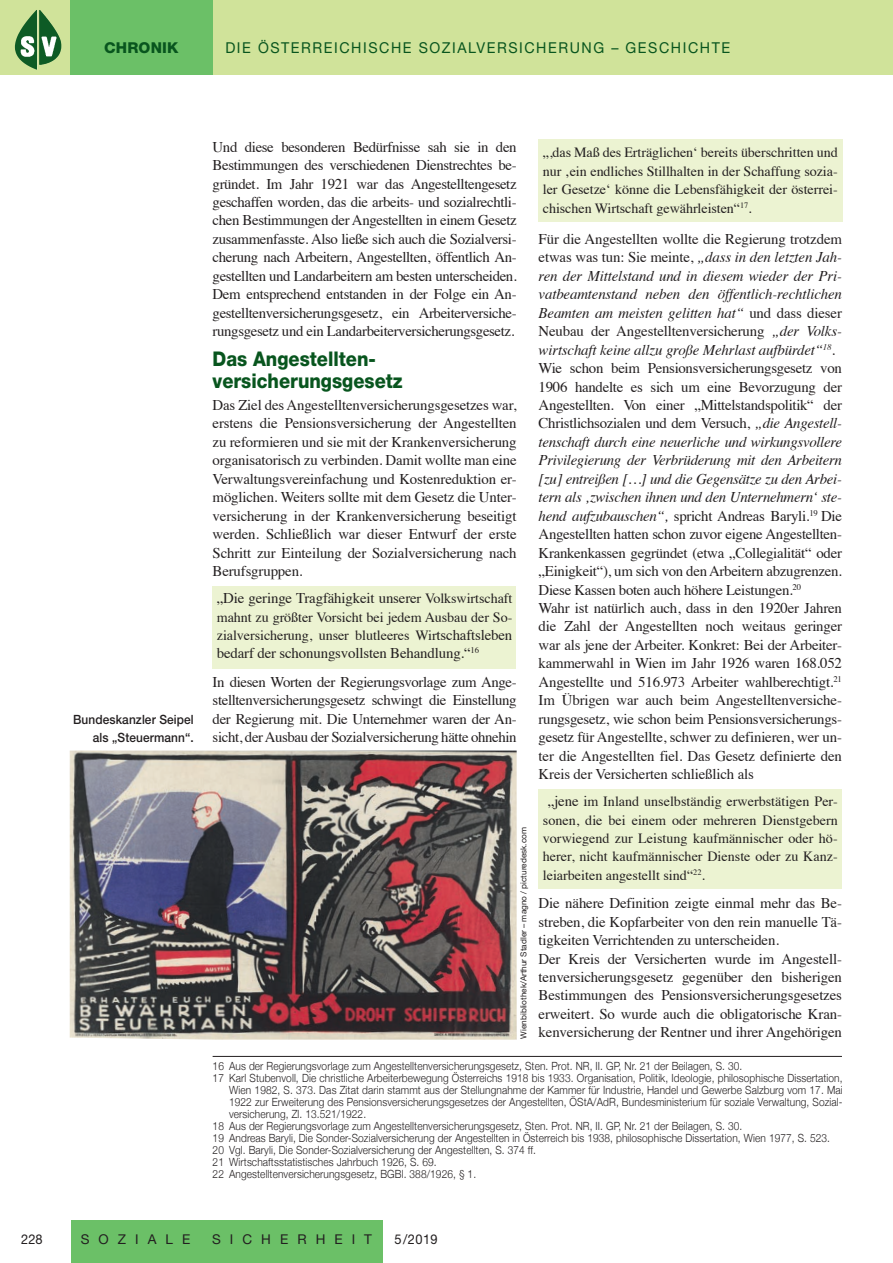
<style>
.page{position:relative;width:893px;height:1263px;background:#fff}
.page>*{position:absolute;margin:0;border:0;box-sizing:border-box;transform-origin:0 0}
.t1{font:800 20.25px/21.8px "Helvetica Neue";color:#08551e;scale:.9 1}
.t2{font:15px "Helvetica Neue LT Std";letter-spacing:.11em;color:#08551e;scale:.95 1}
.t3{font:800 15px "Helvetica Neue LT Std";letter-spacing:.01em;color:#08551e}
.t4{font:14.85px/18.5px "Times";letter-spacing:-.015em;color:#231f20;text-align:justify}
.t5{font:14.1px/18.5px "Times";letter-spacing:-.005em;color:#231f20;text-align:justify}
.t6{font:13.5px "Helvetica Neue LT Std";letter-spacing:.67em;color:#231f20}
.t7{font:13.5px "Helvetica Neue LT Std";letter-spacing:.67em;color:#231f20;scale:.95 1}
.t8{font:500 12.75px/18.5px "Helvetica Neue";letter-spacing:.01em;color:#231f20;text-align:right;scale:.93 1}
.t9{font:300 11.25px "Helvetica Neue";letter-spacing:.01em;color:#231f20;scale:.9 1}
.t10{font:8.25px "Helvetica Neue LT Std";color:#231f20}
.s1{font-size:14.1px}
.s2{font-size:14.85px}
.s3{font-style:italic}
</style>
<div class="page">
<div style="left:71px;top:1220px;width:312px;height:43px;background:#6bc067"></div>
<img style="left:70px;top:750px;width:447px;height:290px">
<div style="left:0;top:0;width:893px;height:74px;background:#d0e39a"></div>
<div style="left:70px;top:0;width:143px;height:74px;background:#6bc067"></div>
<img style="left:39px;top:10px;width:22px;height:55px">
<div style="left:539px;top:139px;width:304px;height:83px;background:#ecf3d2"></div>
<div style="left:213px;top:586px;width:303px;height:83px;background:#ecf3d2"></div>
<div style="left:539px;top:789px;width:303px;height:100px;background:#ecf3d2"></div>
<hr style="left:213px;top:1056px;width:629px;height:1px;background:#231f20">
<p class="t3" style="left:104px;top:39px;width:76px">CHRONIK</p>
<p class="t2" style="left:225px;top:39px;width:533px">DIE ÖSTERREICHISCHE SOZIALVERSICHERUNG – GESCHICHTE</p>
<p class="t8" style="left:73px;top:710px;width:131px">Bundeskanzler Seipel als „Steuermann“.</p>
<p class="t4" style="left:213px;top:136px;width:306px">Und diese besonderen Bedürfnisse sah sie in den Bestimmungen des verschiedenen Dienstrechtes be&shy;gründet. Im Jahr 1921 war das Angestelltengesetz geschaffen worden, das die arbeits- und sozialrechtli&shy;chen Bestimmungen der Angestellten in einem Gesetz zusammenfasste. Also ließe sich auch die Sozialversi&shy;cherung nach Arbeitern, Angestellten, öffentlich An&shy;gestellten und Landarbeitern am besten unterscheiden.<br>Dem entsprechend entstanden in der Folge ein An&shy;gestelltenversicherungsgesetz, ein Arbeiterversiche&shy;rungsgesetz und ein Landarbeiterversicherungsgesetz.</p>
<h1 class="t1" style="left:213px;top:348px;width:213px">Das Angestellten&shy;versicherungsgesetz</h1>
<p class="t4" style="left:213px;top:395px;width:306px">Das Ziel des Angestelltenversicherungsgesetzes war, erstens die Pensionsversicherung der Angestellten zu reformieren und sie mit der Krankenversicherung organisatorisch zu verbinden. Damit wollte man eine Verwaltungsvereinfachung und Kostenreduktion er&shy;möglichen. Weiters sollte mit dem Gesetz die Unter&shy;versicherung in der Krankenversicherung beseitigt werden. Schließlich war dieser Entwurf der erste Schritt zur Einteilung der Sozialversicherung nach Berufsgruppen.</p>
<p class="t4" style="left:217px;top:587px;width:297px">„Die geringe Tragfähigkeit unsere<span class="s1">r Volkswirtschaft</span></p>
<p class="t5" style="left:217px;top:606px;width:297px">mahnt zu größter Vorsicht bei jedem Ausbau der So&shy;zialversicherung, unser blutleeres Wir<span class="s2">tschaftsleben</span></p>
<p class="t4" style="left:213px;top:638px;width:306px;line-height:28.3px">bedarf der schonungsvollsten Behandlung.“<sup>16<br></sup>In diesen Worten der Regierungsvorlage zum Ange-</p>
<p class="t4" style="left:213px;top:690px;width:306px">stelltenversicherungsgesetz schwingt die Einstellung der Regierung mit. Die Unternehmer waren der An&shy;sicht, der Ausbau der Sozialversicherung hätte ohnehin</p>
<p class="t10" style="left:519px;top:1038px;width:213px;rotate:-90deg">Wienbibliothek/Arthur Stadler – magno / picturedesk.com</p>
<p class="t5" style="left:543px;top:142px;width:296px">„,das Maß des Erträglichen‘ bereits überschritten und nur ‚ein endliches Stillhalten in der Schaffung sozia&shy;ler Gesetze‘ könne die Lebensfähigkeit der österrei&shy;chischen Wirtschaft gewährleisten“<sup>17</sup>.</p>
<p class="t4" style="left:539px;top:228px;width:305px;text-align:left">Für die Angestellten wollte die Regierung trotzdem etwas was tun: Sie meinte, <span class="s3">„dass in den letzten Jah&shy;ren der Mittelstand und in diesem wieder der Pri&shy;vatbeamtenstand neben den öffentlich-rechtlichen Beamten am meisten gelitten hat“</span> und dass dieser Neubau der Angestelltenversicherung <span class="s3">„der Volks&shy;wirtschaft keine allzu große Mehrlast aufbürdet“</span><sup>18</sup><span class="s3">.<br></span>Wie schon beim Pensionsversicherungsgesetz von 1906 handelte es sich um eine Bevorzugung der Angestellten. Von einer „Mittelstandspolitik“ der Christlichsozialen und dem Versuch, <span class="s3">„die Angestell&shy;tenschaft durch eine neuerliche und wirkungsvollere Privilegierung der Verbrüderung mit den Arbeitern [zu] entreißen […] und die Gegensätze zu den Arbei&shy;tern als ‚zwischen ihnen und den Unternehmern‘ ste&shy;hend aufzubauschen“,</span> spricht Andreas Baryli.<sup>19</sup> Die Angestellten hatten schon zuvor eigene Angestellten-Krankenkassen gegründet (etwa „Collegialität“ oder „Einigkeit“), um sich von den Arbeitern abzugrenzen.<br>Diese Kassen boten auch höhere Leistungen.<sup>20<br></sup>Wahr ist natürlich auch, dass in den 1920er Jahren die Zahl der Angestellten noch weitaus geringer war als jene der Arbeiter. Konkret: Bei der Arbeiter&shy;kammerwahl in Wien im Jahr 1926 waren 168.052<br>Angestellte und 516.973 Arbeiter wahlberechtigt.<sup>21<br></sup>Im Übrigen war auch beim Angestelltenversiche&shy;rungsgesetz, wie schon beim Pensionsversicherungs&shy;gesetz für Angestellte, schwer zu definieren, wer un&shy;ter die Angestellten fiel. Das Gesetz definierte den Kreis der Versicherten schließlich als</p>
<p class="t5" style="left:543px;top:791px;width:296px;text-indent:5px"><span class="s2">„jene i</span>m Inland unselbständig erwerbstätigen Per&shy;sonen, die bei einem oder mehreren Dienstgebern vorwiegend zur Leistung kaufmännischer oder hö&shy;herer, nicht kaufmännischer Dienste oder zu Kanz&shy;leiarbeiten angestellt sind“<sup>22</sup>.</p>
<p class="t4" style="left:539px;top:893px;width:305px;text-align:left">Die nähere Definition zeigte einmal mehr das Be&shy;streben, die Kopfarbeiter von den rein manuelle Tä&shy;tigkeiten Verrichtenden zu unterscheiden.<br>Der Kreis der Versicherten wurde im Angestell&shy;tenversicherungsgesetz gegenüber den bisherigen Bestimmungen des Pensionsversicherungsgesetzes erweitert. So wurde auch die obligatorische Kran&shy;kenversicherung der Rentner und ihrer Angehörigen</p>
<p class="t9" style="left:213px;top:1057px;width:590px">16 Aus der Regierungsvorlage zum Angestelltenversicherungsgesetz, Sten. Prot. NR, II. GP, Nr. 21 der Beilagen, S. 30.</p>
<p class="t9" style="left:213px;top:1069px;width:701px">17 Karl Stubenvoll, Die christliche Arbeiterbewegung Österreichs 1918 bis 1933. Organisation, Politik, Ideologie, philosophische Dissertation,</p>
<p class="t9" style="left:229px;top:1081px;width:683px">Wien 1982, S. 373. Das Zitat darin stammt aus der Stellungnahme der Kammer für Industrie, Handel und Gewerbe Salzburg vom 17. Mai</p>
<p class="t9" style="left:229px;top:1093px;width:683px">1922 zur Erweiterung des Pensionsversicherungsgesetzes der Angestellten, ÖStA/AdR, Bundesministerium für soziale Verwaltung, Sozial-</p>
<p class="t9" style="left:229px;top:1105px;width:154px">versicherung, Zl. 13.521/1922.</p>
<p class="t9" style="left:213px;top:1117px;width:590px">18 Aus der Regierungsvorlage zum Angestelltenversicherungsgesetz, Sten. Prot. NR, II. GP, Nr. 21 der Beilagen, S. 30.</p>
<p class="t9" style="left:213px;top:1129px;width:688px">19 Andreas Baryli, Die Sonder-Sozialversicherung der Angestellten in Österreich bis 1938, philosophische Dissertation, Wien 1977, S. 523.</p>
<p class="t9" style="left:213px;top:1141px;width:361px">20 Vgl. Baryli, Die Sonder-Sozialversicherung der Angestellten, S. 374 ff.</p>
<p class="t9" style="left:213px;top:1153px;width:250px">21 Wirtschaftsstatistisches Jahrbuch 1926, S. 69.</p>
<p class="t9" style="left:213px;top:1165px;width:294px">22 Angestelltenversicherungsgesetz, BGBl. 388/1926, § 1.</p>
<p class="t7" style="left:21px;top:1231px;width:24px">228</p>
<p class="t6" style="left:81px;top:1231px;width:111px">SOZIALE</p>
<p class="t6" style="left:212px;top:1231px;width:161px">SICHERHEIT</p>
<p class="t7" style="left:395px;top:1231px;width:47px">5/2019</p>
</div>
